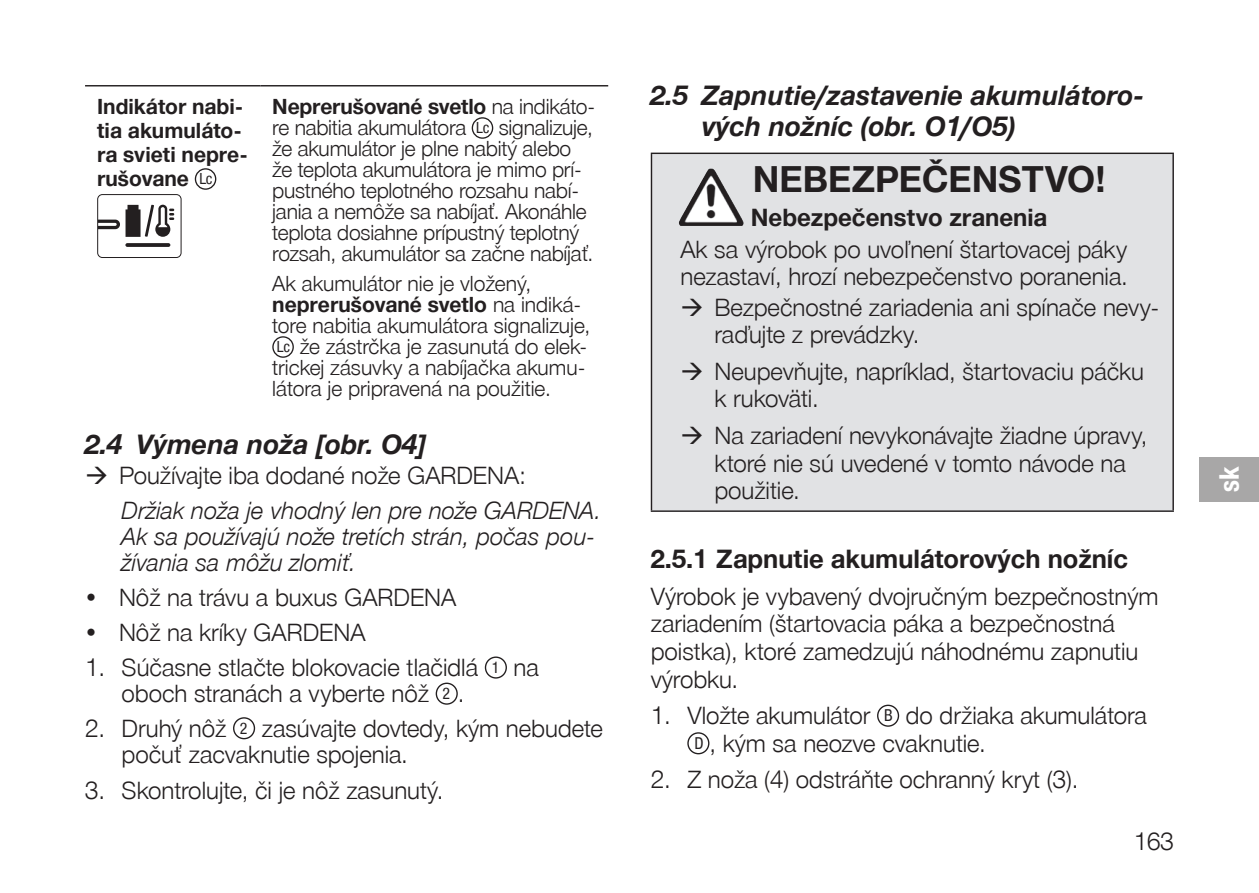
<style>
.page{position:relative;width:1259px;height:893px;background:#fff}
.page>*{position:absolute;margin:0;border:0;box-sizing:border-box;transform-origin:0 0}
.SAFE_signal_word{font:700 36px "Gardena Sans";color:#231f20}
.t1{font:italic 700 27px/31.2px "Gardena Sans";color:#231f20}
.country_code{font:700 27px "Gardena Sans Cond";color:#fff}
.t2{font:700 25.5px "Gardena Sans";color:#231f20}
.paragraph_text{font:24px/27.6px "Gardena Sans";color:#231f20}
.instruction_result{font:italic 24px/26.1px "Gardena Sans";color:#231f20}
.SAFE_consequences{font:24px/27.6px "Gardena Sans";color:#231f20}
.SAFE_source_of_hazard{font:700 24px "Gardena Sans";color:#231f20}
.t3{font:21px/21px "Gardena Sans";letter-spacing:-.01em;color:#231f20}
.table_paragraph_bold{font:700 21px/24px "Gardena Sans";color:#231f20}
.t4{font:500 16.5px "Gardena Sans Cond";color:#231f20}
.t5{font:500 15.9px "Gardena Sans Cond";color:#231f20}
.table_paragraph_text{font:500 15.3px "Gardena Sans Cond";color:#231f20}
.s1{font-weight:700}
</style>
<div class="page">
<div style="left:651px;top:153px;width:522px;height:358px;background:#e1e2e4"></div>
<hr style="left:651px;top:153px;width:523px;height:1px;background:#231f20">
<hr style="left:651px;top:154px;width:1px;height:356px;background:#231f20">
<hr style="left:1172px;top:154px;width:2px;height:356px;background:#231f20">
<hr style="left:651px;top:510px;width:523px;height:2px;background:#231f20">
<img style="left:679px;top:169px;width:30px;height:54px">
<div style="left:877px;top:705px;width:22px;height:22px;border:1px solid #231f20;border-radius:50%"></div>
<div style="left:687px;top:732px;width:22px;height:22px;border:1px solid #231f20;border-radius:50%"></div>
<hr style="left:85px;top:85px;width:175px;height:1px;background:#231f20">
<hr style="left:260px;top:85px;width:348px;height:1px;background:#231f20">
<div style="left:195px;top:168px;width:21px;height:22px;border:1px solid #231f20;border-radius:50%"></div>
<svg style="left:125px;top:243px;width:45px;height:4px"></svg>
<svg style="left:99px;top:205px;width:75px;height:32px"></svg>
<div style="left:97px;top:194px;width:84px;height:64px;border:1px solid #231f20;border-radius:5px"></div>
<div style="left:472px;top:117px;width:21px;height:22px;border:1px solid #231f20;border-radius:50%"></div>
<div style="left:272px;top:336px;width:22px;height:22px;border:1px solid #231f20;border-radius:50%"></div>
<div style="left:485px;top:656px;width:22px;height:23px;border:1px solid #231f20;border-radius:50%"></div>
<div style="left:436px;top:683px;width:22px;height:22px;border:1px solid #231f20;border-radius:50%"></div>
<div style="left:233px;top:717px;width:22px;height:22px;border:1px solid #231f20;border-radius:50%"></div>
<div style="left:1199px;top:457px;width:60px;height:45px;background:#a8a7a7"></div>
<p class="table_paragraph_bold" style="left:97px;top:93px;width:152px">Indikátor nabi&shy;tia akumuláto&shy;ra svieti nepre&shy;rušovane</p>
<p class="t3" style="left:272px;top:95px;width:324px"><span class="s1">Neprerušované svetlo</span> na indikáto&shy;re nabitia akumulátora</p>
<p class="t3" style="left:272px;top:116px;width:322px;text-indent:226px">signalizuje, že akumulátor je plne nabitý alebo že teplota akumulátora je mimo prí&shy;pustného teplotného rozsahu nabí&shy;jania a nemôže sa nabíjať. Akonáhle teplota dosiahne prípustný teplotný rozsah, akumulátor sa začne nabíjať.</p>
<p class="t3" style="left:272px;top:272px;width:319px">Ak akumulátor nie je vložený, <span class="s1">neprerušované svetlo</span> na indiká&shy;tore nabitia akumulátora signalizuje,</p>
<p class="table_paragraph_text" style="left:277px;top:337px;width:15px">Lc</p>
<p class="table_paragraph_text" style="left:476px;top:118px;width:15px">Lc</p>
<p class="table_paragraph_text" style="left:199px;top:169px;width:15px">Lc</p>
<p class="t3" style="left:272px;top:335px;width:316px;text-align:justify;text-indent:27px">že zástrčka je zasunutá do elek&shy;trickej zásuvky a nabíjačka akumu&shy;látora je pripravená na použitie.</p>
<p class="t1" style="left:85px;top:427px;width:343px">2.4 Výmena noža [obr. O4]</p>
<p class="paragraph_text" style="left:119px;top:461px;width:408px">Používajte iba dodané nože GARDENA:</p>
<p class="instruction_result" style="left:122px;top:496px;width:481px">Držiak noža je vhodný len pre nože GARDENA.<br>Ak sa používajú nože tretích strán, počas pou&shy;žívania sa môžu zlomiť.</p>
<p class="paragraph_text" style="left:85px;top:583px;width:373px">• Nôž na trávu a buxus GARDENA</p>
<p class="paragraph_text" style="left:85px;top:618px;width:282px">• Nôž na kríky GARDENA</p>
<p class="paragraph_text" style="left:85px;top:653px;width:394px">1. Súčasne stlačte blokovacie tlačidlá</p>
<p class="t5" style="left:492px;top:657px;width:9px">1</p>
<p class="paragraph_text" style="left:513px;top:653px;width:27px">na</p>
<p class="paragraph_text" style="left:122px;top:679px;width:309px">oboch stranách a vyberte nôž</p>
<p class="t5" style="left:442px;top:683px;width:9px">2</p>
<p class="paragraph_text" style="left:458px;top:679px;width:8px">.</p>
<p class="paragraph_text" style="left:122px;top:714px;width:483px;line-height:26.1px;text-indent:140px">zasúvajte dovtedy, kým nebudete počuť zacvaknutie spojenia.</p>
<p class="paragraph_text" style="left:85px;top:776px;width:360px">3. Skontrolujte, či je nôž zasunutý.</p>
<p class="paragraph_text" style="left:85px;top:713px;width:143px">2. Druhý nôž</p>
<p class="t5" style="left:240px;top:717px;width:9px">2</p>
<p class="t1" style="left:702px;top:78px;width:444px;text-indent:-51px">2.5 Zapnutie/zastavenie akumulátoro&shy;vých nožníc (obr. O1/O5)</p>
<p class="SAFE_signal_word" style="left:753px;top:153px;width:354px">NEBEZPEČENSTVO!</p>
<p class="SAFE_source_of_hazard" style="left:750px;top:200px;width:298px">Nebezpečenstvo zranenia</p>
<p class="SAFE_consequences" style="left:680px;top:234px;width:449px">Ak sa výrobok po uvoľnení štartovacej páky nezastaví, hrozí nebezpečenstvo poranenia.</p>
<p class="paragraph_text" style="left:714px;top:292px;width:446px">Bezpečnostné zariadenia ani spínače nevy&shy;raďujte z prevádzky.</p>
<p class="paragraph_text" style="left:714px;top:356px;width:431px">Neupevňujte, napríklad, štartovaciu páčku k rukoväti.</p>
<p class="paragraph_text" style="left:714px;top:421px;width:434px">Na zariadení nevykonávajte žiadne úpravy, ktoré nie sú uvedené v tomto návode na použitie.</p>
<p class="t2" style="left:651px;top:540px;width:479px">2.5.1 Zapnutie akumulátorových nožníc</p>
<p class="paragraph_text" style="left:651px;top:581px;width:509px">Výrobok je vybavený dvojručným bezpečnostným zariadením (štartovacia páka a bezpečnostná poistka), ktoré zamedzujú náhodnému zapnutiu výrobku.</p>
<p class="paragraph_text" style="left:651px;top:701px;width:221px">1. Vložte akumulátor</p>
<p class="t4" style="left:884px;top:704px;width:10px">B</p>
<p class="paragraph_text" style="left:906px;top:701px;width:243px">do držiaka akumulátora</p>
<p class="t4" style="left:694px;top:732px;width:11px">D</p>
<p class="paragraph_text" style="left:709px;top:728px;width:278px">, kým sa neozve cvaknutie.</p>
<p class="paragraph_text" style="left:651px;top:765px;width:429px">2. Z noža (4) odstráňte ochranný kryt (3).</p>
<p class="paragraph_text" style="left:1134px;top:827px;width:42px">163</p>
<p class="country_code" style="left:1210px;top:492px;width:27px;rotate:-90deg">sk</p>
</div>
